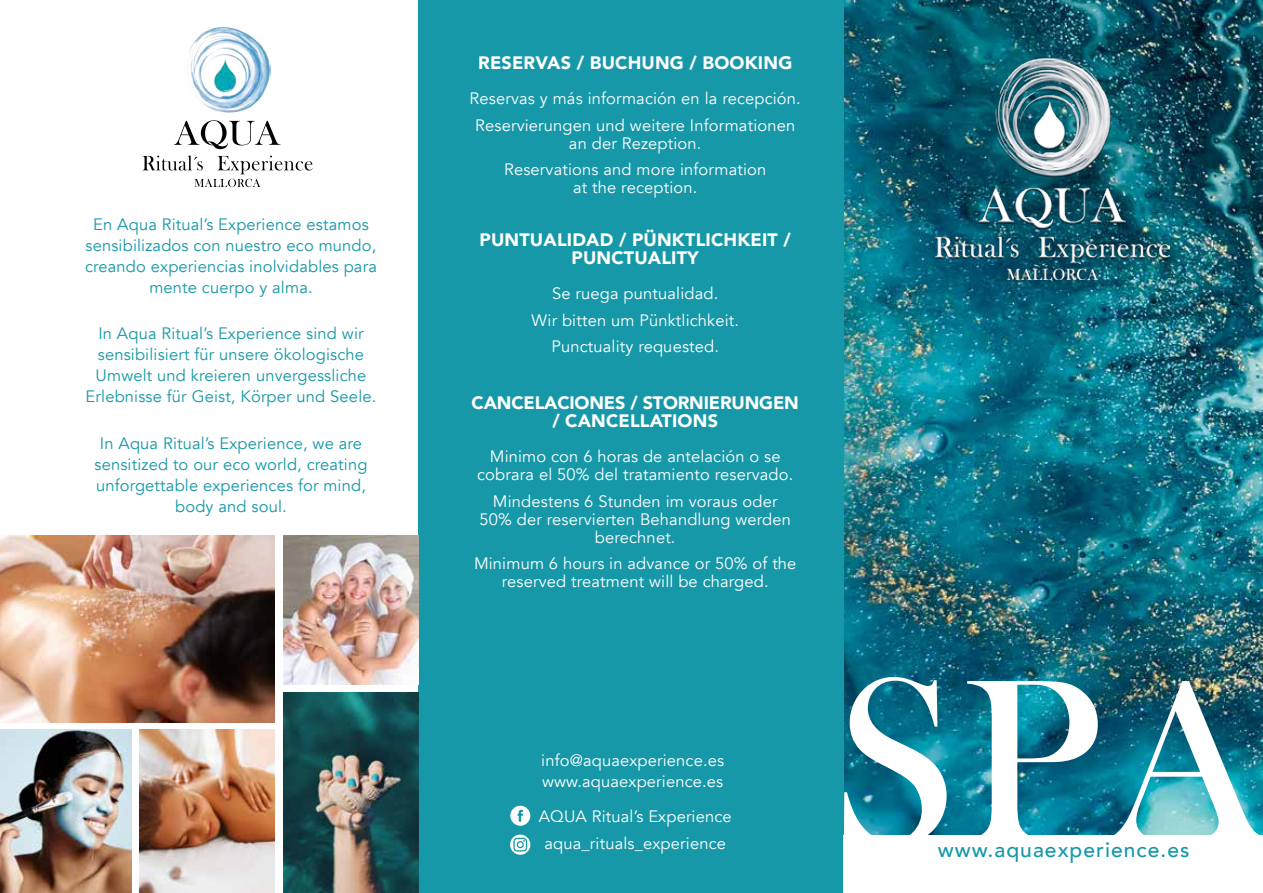
<style>
.page{position:relative;width:1263px;height:893px;background:#fff}
.page>*{position:absolute;margin:0;border:0;box-sizing:border-box;transform-origin:0 0}
.t1{font:500 21px "Avenir";letter-spacing:.05em;color:#1698a8}
.t2{font:900 18px/18px "Avenir";letter-spacing:.01em;color:#fff;text-align:center}
.t3{font:900 18px/18px "Avenir";letter-spacing:-.01em;color:#fff;text-align:center}
.t4{font:16.5px/26.5px "Avenir";letter-spacing:.01em;color:#fff;text-align:center}
.t5{font:16.5px/21px "Avenir";letter-spacing:.01em;color:#1698a8;text-align:center}
</style>
<div class="page">
<img style="left:844px;top:0;width:419px;height:677px">
<div style="left:419px;top:0;width:425px;height:893px;background:#1698a8"></div>
<svg style="left:174px;top:120px;width:106px;height:29px"></svg>
<svg style="left:142px;top:156px;width:171px;height:31px"></svg>
<img style="left:187px;top:27px;width:83px;height:85px">
<img style="left:935px;top:58px;width:234px;height:221px">
<img style="left:844px;top:677px;width:419px;height:158px">
<img style="left:0;top:730px;width:131px;height:163px">
<img style="left:283px;top:536px;width:136px;height:148px">
<img style="left:283px;top:693px;width:136px;height:200px">
<img style="left:0;top:535px;width:275px;height:187px">
<img style="left:140px;top:730px;width:135px;height:163px">
<svg style="left:510px;top:806px;width:20px;height:20px"></svg>
<svg style="left:510px;top:834px;width:20px;height:21px"></svg>
<p class="t5" style="left:85px;top:214px;width:293px">En Aqua Ritual’s Experience estamos sensibilizados con nuestro eco mundo, creando experiencias inolvidables para mente cuerpo y alma.</p>
<p class="t5" style="left:86px;top:323px;width:292px">In Aqua Ritual’s Experience sind wir sensibilisiert für unsere ökologische Umwelt und kreieren unvergessliche Erlebnisse für Geist, Körper und Seele.</p>
<p class="t5" style="left:95px;top:433px;width:274px">In Aqua Ritual’s Experience, we are sensitized to our eco world, creating unforgettable experiences for mind, body and soul.</p>
<p class="t2" style="left:478px;top:53px;width:316px">RESERVAS / BUCHUNG / BOOKING</p>
<p class="t4" style="left:470px;top:85px;width:333px">Reservas y más información en la recepción.<br>Reservierungen und weitere Informationen</p>
<p class="t4" style="left:504px;top:130px;width:264px">an der Rezeption.<br>Reservations and more information</p>
<p class="t4" style="left:573px;top:174px;width:126px">at the reception.</p>
<p class="t2" style="left:479px;top:230px;width:313px">PUNTUALIDAD / PÜNKTLICHKEIT /<br>PUNCTUALITY</p>
<p class="t4" style="left:531px;top:280px;width:209px">Se ruega puntualidad.<br>Wir bitten um Pünktlichkeit.<br>Punctuality requested.</p>
<p class="t3" style="left:472px;top:394px;width:329px">CANCELACIONES / STORNIERUNGEN / CANCELLATIONS</p>
<p class="t4" style="left:477px;top:448px;width:318px;line-height:18px">Minimo con 6 horas de antelación o se cobrara el 50% del tratamiento reservado.</p>
<p class="t4" style="left:479px;top:492px;width:313px;line-height:18px">Mindestens 6 Stunden im voraus oder<br>50% der reservierten Behandlung werden berechnet.</p>
<p class="t4" style="left:474px;top:555px;width:324px;line-height:18px">Minimum 6 hours in advance or 50% of the reserved treatment will be charged.</p>
<p class="t4" style="left:541px;top:750px;width:184px;line-height:21px;text-align:left">info@aquaexperience.es www.aquaexperience.es</p>
<p class="t4" style="left:539px;top:803px;width:195px;line-height:27px">AQUA Ritual’s Experience aqua_rituals_experience</p>
<p class="t1" style="left:938px;top:831px;width:253px">www.aquaexperience.es</p>
</div>
